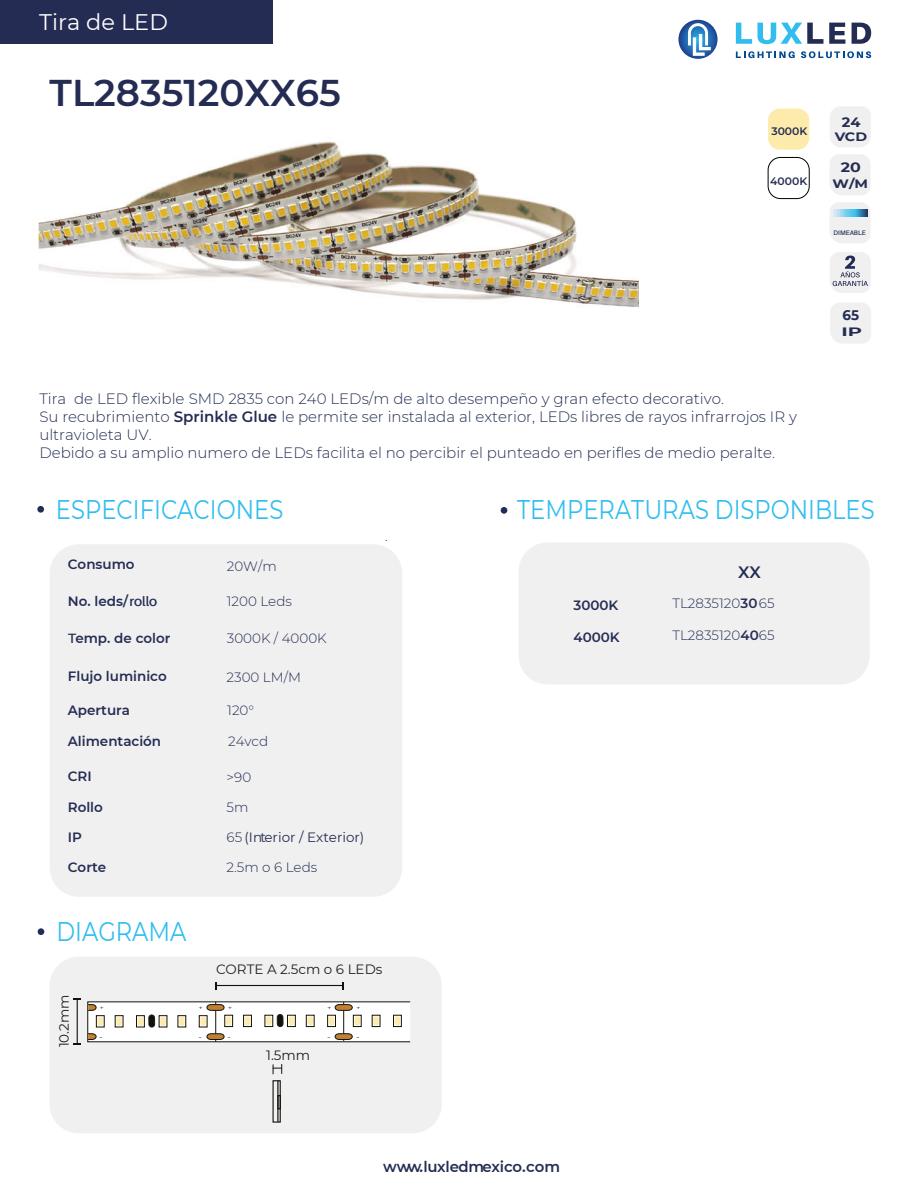
<style>
.page{position:relative;width:918px;height:1188px;background:#fff}
.page>*{position:absolute;margin:0;border:0;box-sizing:border-box;transform-origin:0 0}
.t1{font:600 37.2px "Montserrat";color:#242c53}
.t2{font:27px "Montserrat";color:#31beef;scale:.84 1}
.t3{font:22.5px "Montserrat";color:#fff}
.t4{font:600 16.5px "Montserrat";color:#242c53}
.t5{font:300 15px/18px "Montserrat";color:#242c53}
.t6{font:600 14.85px "Montserrat";letter-spacing:-.01em;color:#242c53}
.t7{font:700 13.8px "Montserrat";color:#242c53}
.t8{font:600 13.5px "Montserrat";color:#242c53}
.t9{font:300 13.5px "Montserrat";color:#242c53}
.t10{font:13.5px "Montserrat";color:#1e1f1d}
.t11{font:13.5px "Montserrat";color:#242c53}
.t12{font:700 13.5px "Montserrat";color:#252d53;scale:1.17 1}
.t13{font:700 13.5px "Montserrat";color:#252d53;scale:1.08 1}
.t14{font:700 12.15px "Montserrat";color:#252d53;scale:1.17 1}
.t15{font:700 12.15px "Montserrat";color:#242c53;scale:1.6 1}
.t16{font:600 10.8px "Montserrat";color:#242c53}
.t17{font:600 6.45px "Aileron";color:#242c53}
.t18{font:6.45px "Myriad Pro";color:#13110c;scale:1.45 1}
.t19{font:4.5px "Myriad Pro";color:#13110c;scale:1.45 1}
.s1{font-weight:600}
.s2{font-family:"Aileron"}
.s3{font-weight:300}
</style>
<div class="page">
<div style="left:519px;top:542px;width:351px;height:143px;background:#ececec;border-radius:29px"></div>
<div style="left:50px;top:957px;width:392px;height:176px;background:#ececec;border-radius:29px"></div>
<div style="left:50px;top:544px;width:352px;height:353px;background:#ececec;border-radius:29px"></div>
<svg style="left:736px;top:51px;width:59px;height:7px"></svg>
<svg style="left:801px;top:51px;width:70px;height:7px"></svg>
<svg style="left:736px;top:23px;width:87px;height:21px"></svg>
<svg style="left:829px;top:23px;width:16px;height:21px"></svg>
<svg style="left:852px;top:23px;width:19px;height:21px"></svg>
<div style="left:0;top:1px;width:273px;height:43px;background:#242c53"></div>
<svg style="left:830px;top:202px;width:40px;height:41px"></svg>
<div style="left:830px;top:303px;width:41px;height:40px;background:#f0f0f0"></div>
<div style="left:830px;top:107px;width:41px;height:40px;background:#f0f0f0"></div>
<div style="left:830px;top:154px;width:40px;height:41px;background:#f0f0f0"></div>
<svg style="left:834px;top:209px;width:33px;height:7px"></svg>
<svg style="left:830px;top:252px;width:41px;height:41px"></svg>
<div style="left:38px;top:928px;width:6px;height:7px;background:#242c53;border-radius:50%"></div>
<div style="left:37px;top:506px;width:7px;height:7px;background:#242c53;border-radius:50%"></div>
<div style="left:501px;top:507px;width:6px;height:7px;background:#242c53;border-radius:50%"></div>
<svg style="left:678px;top:20px;width:40px;height:39px"></svg>
<svg style="left:688px;top:23px;width:23px;height:33px"></svg>
<div style="left:768px;top:157px;width:41px;height:42px;border:1px solid #010101;border-radius:12px"></div>
<svg style="left:768px;top:108px;width:41px;height:41px"></svg>
<div style="left:768px;top:109px;width:41px;height:41px;background:#fdebab;border-radius:12px"></div>
<img style="left:39px;top:141px;width:600px;height:166px">
<div style="left:87px;top:1001px;width:324px;height:41px;background:#fff"></div>
<div style="left:96px;top:1015px;width:9px;height:12px;border:1px solid #13110c"></div>
<div style="left:115px;top:1015px;width:8px;height:12px;border:1px solid #13110c"></div>
<div style="left:136px;top:1015px;width:9px;height:12px;border:1px solid #13110c"></div>
<div style="left:159px;top:1015px;width:8px;height:12px;border:1px solid #13110c"></div>
<div style="left:178px;top:1015px;width:8px;height:12px;border:1px solid #13110c"></div>
<div style="left:199px;top:1015px;width:8px;height:12px;border:1px solid #13110c"></div>
<hr style="left:215px;top:1002px;width:1px;height:40px;background:#13110c">
<hr style="left:343px;top:1002px;width:1px;height:39px;background:#13110c">
<div style="left:273px;top:1080px;width:8px;height:43px;border:1px solid #15120d"></div>
<hr style="left:277px;top:1081px;width:2px;height:41px;background:#15120d">
<div style="left:277px;top:1095px;width:4px;height:14px;border:1px solid #15120d"></div>
<hr style="left:77px;top:999px;width:1px;height:45px;background:#15120d">
<div style="left:149px;top:1015px;width:6px;height:12px;background:#13110c;border-radius:3px"></div>
<div style="left:149px;top:1015px;width:6px;height:12px;border:1px solid #1d1d1b;border-radius:3px"></div>
<svg style="left:206px;top:1004px;width:19px;height:7px"></svg>
<svg style="left:206px;top:1033px;width:19px;height:7px"></svg>
<svg style="left:334px;top:1004px;width:19px;height:7px"></svg>
<svg style="left:334px;top:1033px;width:19px;height:7px"></svg>
<svg style="left:87px;top:1004px;width:10px;height:7px"></svg>
<svg style="left:87px;top:1033px;width:10px;height:7px"></svg>
<hr style="left:216px;top:985px;width:127px;height:1px;background:#15120d">
<svg style="left:273px;top:1064px;width:9px;height:10px"></svg>
<div style="left:98px;top:1017px;width:5px;height:9px;background:#fdebab;border-radius:2px"></div>
<div style="left:116px;top:1017px;width:6px;height:9px;background:#fdebab;border-radius:2px"></div>
<div style="left:138px;top:1017px;width:5px;height:9px;background:#fdebab;border-radius:2px"></div>
<div style="left:160px;top:1017px;width:6px;height:9px;background:#fdebab;border-radius:2px"></div>
<div style="left:179px;top:1017px;width:6px;height:9px;background:#fdebab;border-radius:2px"></div>
<div style="left:200px;top:1017px;width:6px;height:9px;background:#fdebab;border-radius:2px"></div>
<div style="left:224px;top:1015px;width:9px;height:12px;border:1px solid #13110c"></div>
<div style="left:243px;top:1015px;width:9px;height:12px;border:1px solid #13110c"></div>
<div style="left:265px;top:1015px;width:8px;height:12px;border:1px solid #13110c"></div>
<div style="left:287px;top:1015px;width:9px;height:12px;border:1px solid #13110c"></div>
<div style="left:306px;top:1015px;width:9px;height:12px;border:1px solid #13110c"></div>
<div style="left:327px;top:1015px;width:9px;height:12px;border:1px solid #13110c"></div>
<div style="left:277px;top:1014px;width:6px;height:13px;background:#13110c;border-radius:3px"></div>
<div style="left:277px;top:1014px;width:6px;height:13px;border:1px solid #1d1d1b;border-radius:3px"></div>
<div style="left:226px;top:1016px;width:5px;height:9px;background:#fdebab;border-radius:2px"></div>
<div style="left:245px;top:1016px;width:5px;height:9px;background:#fdebab;border-radius:2px"></div>
<div style="left:266px;top:1016px;width:6px;height:9px;background:#fdebab;border-radius:2px"></div>
<div style="left:289px;top:1016px;width:5px;height:9px;background:#fdebab;border-radius:2px"></div>
<div style="left:307px;top:1016px;width:6px;height:9px;background:#fdebab;border-radius:2px"></div>
<div style="left:329px;top:1016px;width:5px;height:9px;background:#fdebab;border-radius:2px"></div>
<div style="left:353px;top:1015px;width:9px;height:12px;border:1px solid #13110c"></div>
<div style="left:372px;top:1015px;width:8px;height:12px;border:1px solid #13110c"></div>
<div style="left:393px;top:1015px;width:9px;height:12px;border:1px solid #13110c"></div>
<div style="left:355px;top:1016px;width:5px;height:9px;background:#fdebab;border-radius:2px"></div>
<div style="left:373px;top:1016px;width:6px;height:9px;background:#fdebab;border-radius:2px"></div>
<div style="left:395px;top:1016px;width:5px;height:9px;background:#fdebab;border-radius:2px"></div>
<h3 class="t3" style="left:39px;top:7px;width:130px">Tira de LED</h3>
<h1 class="t1" style="left:50px;top:67px;width:293px">TL2835120XX65</h1>
<p class="t16" style="left:771px;top:124px;width:37px">3000K</p>
<p class="t16" style="left:770px;top:173px;width:38px">4000K</p>
<p class="t13" style="left:842px;top:112px;width:19px">24</p>
<p class="t14" style="left:835px;top:128px;width:29px">VCD</p>
<p class="t14" style="left:833px;top:175px;width:32px">W/M</p>
<p class="t12" style="left:841px;top:158px;width:19px">20</p>
<p class="t17" style="left:834px;top:229px;width:34px">DIMEABLE</p>
<p class="t5" style="left:39px;top:389px;width:759px">Tira de LED flexible SMD 2835 con 240 LEDs/m de alto desempeño y gran efecto decorativo.<br>Su recubrimiento <span class="s1">Sprinkle Glue</span> le permite ser instalada al exterior, LEDs libres de rayos infrarrojos IR y ultravioleta UV.<br>Debido a su amplio numero de LEDs facilita el no percibir el punteado en perifles de medio peralte.</p>
<p class="t7" style="left:842px;top:305px;width:18px">65</p>
<p class="t15" style="left:842px;top:323px;width:14px">IP</p>
<h2 class="t2" style="left:56px;top:491px;width:272px">ESPECIFICACIONES</h2>
<p class="t8" style="left:68px;top:555px;width:68px">Consumo</p>
<p class="t8" style="left:68px;top:591px;width:91px">No. leds/<span class="s2">rollo</span></p>
<p class="t8" style="left:68px;top:629px;width:104px"><span class="s2">T</span>emp. de color</p>
<p class="t8" style="left:68px;top:666px;width:101px">Flujo luminico</p>
<p class="t8" style="left:68px;top:700px;width:64px">Apertura</p>
<p class="t8" style="left:68px;top:732px;width:95px">Alimentación</p>
<p class="t8" style="left:68px;top:766px;width:25px">CRI</p>
<p class="t9" style="left:227px;top:557px;width:51px">20W/m</p>
<p class="t9" style="left:227px;top:592px;width:67px">1200 Leds</p>
<p class="t9" style="left:227px;top:629px;width:101px">3000K / 4000K</p>
<p class="t9" style="left:227px;top:668px;width:76px">2300 LM/M</p>
<p class="t9" style="left:227px;top:701px;width:28px">120°</p>
<p class="t9" style="left:228px;top:732px;width:42px">24vcd</p>
<p class="t9" style="left:227px;top:768px;width:26px">&gt;90</p>
<p class="t8" style="left:68px;top:798px;width:37px">Rollo</p>
<p class="t9" style="left:227px;top:798px;width:23px">5m</p>
<p class="t8" style="left:68px;top:828px;width:16px">IP</p>
<p class="t8" style="left:68px;top:858px;width:40px">Corte</p>
<p class="t11" style="left:227px;top:828px;width:139px"><span class="s3">65</span> (Interior / Exterior)</p>
<p class="t9" style="left:227px;top:858px;width:92px">2.5m o 6 Leds</p>
<h2 class="t2" style="left:56px;top:913px;width:156px">DIAGRAMA</h2>
<p class="t9" style="left:385px;top:527px;width:4px">.</p>
<p class="t10" style="left:216px;top:960px;width:168px">CORTE A 2.5cm o 6 LEDs</p>
<p class="t10" style="left:55px;top:1047px;width:54px;rotate:-90deg">10.2mm</p>
<p class="t19" style="left:100px;top:1005px;width:4px">+</p>
<p class="t19" style="left:199px;top:1005px;width:4px">+</p>
<p class="t19" style="left:228px;top:1005px;width:4px">+</p>
<p class="t18" style="left:228px;top:1033px;width:3px">-</p>
<p class="t18" style="left:327px;top:1033px;width:3px">-</p>
<p class="t19" style="left:327px;top:1005px;width:4px">+</p>
<p class="t19" style="left:357px;top:1005px;width:4px">+</p>
<p class="t18" style="left:356px;top:1033px;width:3px">-</p>
<p class="t18" style="left:99px;top:1033px;width:3px">-</p>
<p class="t18" style="left:199px;top:1033px;width:3px">-</p>
<p class="t10" style="left:266px;top:1046px;width:46px">1.5mm</p>
<h2 class="t2" style="left:517px;top:491px;width:427px">TEMPERATURAS DISPONIBLES</h2>
<p class="t4" style="left:738px;top:561px;width:24px">XX</p>
<p class="t8" style="left:574px;top:596px;width:46px">3000K</p>
<p class="t9" style="left:672px;top:594px;width:104px">TL2835120<span class="s1">30</span>65</p>
<p class="t8" style="left:574px;top:628px;width:48px">4000K</p>
<p class="t9" style="left:672px;top:626px;width:104px">TL2835120<span class="s1">40</span>65</p>
<p class="t6" style="left:383px;top:1156px;width:178px">www.luxledmexico.com</p>
</div>
